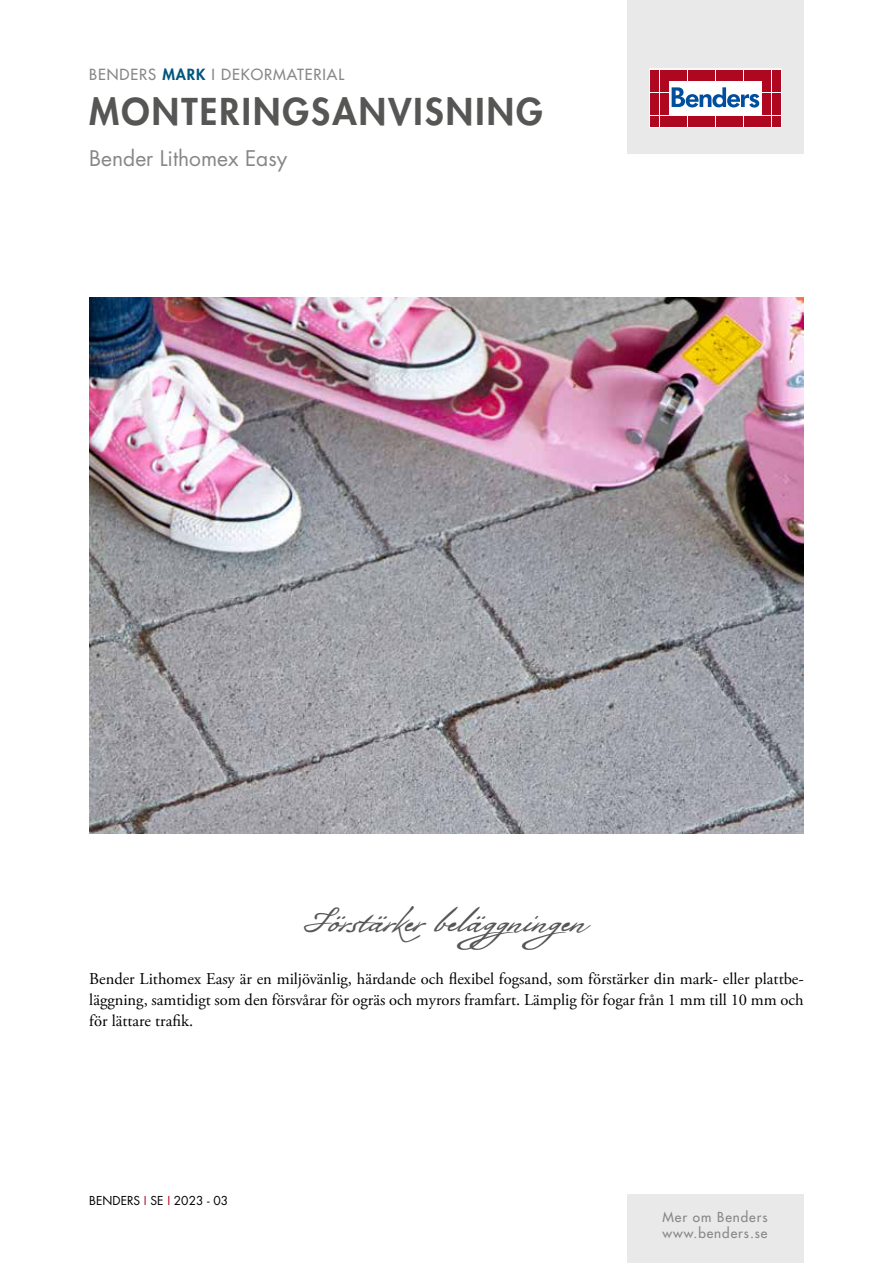
<style>
.page{position:relative;width:893px;height:1263px;background:#fff}
.page>*{position:absolute;margin:0;border:0;box-sizing:border-box;transform-origin:0 0}
.t1{font:800 36px "Futura Std";letter-spacing:.06em;color:#565655}
.t2{font:33px "Bolivar";letter-spacing:.005em;color:#565655}
.t3{font:21px "Futura Std";color:#868786}
.t4{font:16.5px/21px "Adobe Garamond Pro";color:#000;text-align:justify}
.t5{font:500 15px "Futura Std";letter-spacing:.06em;color:#868786}
.t6{font:500 13.5px/16.2px "Futura Std";letter-spacing:.07em;color:#868786}
.t7{font:12px "Futura Std";color:#000}
.s1{font-weight:800;color:#00567b}
.s2{color:#ae071f}
</style>
<div class="page">
<div style="left:627px;top:0;width:177px;height:153px;background:#e9e9e9"></div>
<svg style="left:649px;top:69px;width:132px;height:59px;background:#eac2c8"></svg>
<div style="left:651px;top:70px;width:8px;height:10px;background:#ae071f"></div>
<div style="left:660px;top:70px;width:8px;height:10px;background:#ae071f"></div>
<div style="left:651px;top:81px;width:8px;height:11px;background:#ae071f"></div>
<div style="left:660px;top:81px;width:8px;height:11px;background:#ae071f"></div>
<div style="left:651px;top:93px;width:8px;height:10px;background:#ae071f"></div>
<div style="left:660px;top:93px;width:8px;height:10px;background:#ae071f"></div>
<div style="left:651px;top:104px;width:8px;height:11px;background:#ae071f"></div>
<div style="left:660px;top:104px;width:8px;height:11px;background:#ae071f"></div>
<div style="left:651px;top:116px;width:8px;height:10px;background:#ae071f"></div>
<div style="left:660px;top:116px;width:8px;height:10px;background:#ae071f"></div>
<div style="left:669px;top:70px;width:8px;height:10px;background:#ae071f"></div>
<div style="left:679px;top:70px;width:8px;height:10px;background:#ae071f"></div>
<div style="left:688px;top:70px;width:8px;height:10px;background:#ae071f"></div>
<div style="left:697px;top:70px;width:9px;height:10px;background:#ae071f"></div>
<div style="left:707px;top:70px;width:8px;height:10px;background:#ae071f"></div>
<div style="left:716px;top:70px;width:8px;height:10px;background:#ae071f"></div>
<div style="left:725px;top:70px;width:9px;height:10px;background:#ae071f"></div>
<div style="left:735px;top:70px;width:8px;height:10px;background:#ae071f"></div>
<div style="left:744px;top:70px;width:8px;height:10px;background:#ae071f"></div>
<div style="left:753px;top:70px;width:9px;height:10px;background:#ae071f"></div>
<div style="left:669px;top:116px;width:8px;height:10px;background:#ae071f"></div>
<div style="left:679px;top:116px;width:8px;height:10px;background:#ae071f"></div>
<div style="left:688px;top:116px;width:8px;height:10px;background:#ae071f"></div>
<div style="left:697px;top:116px;width:9px;height:10px;background:#ae071f"></div>
<div style="left:707px;top:116px;width:8px;height:10px;background:#ae071f"></div>
<div style="left:716px;top:116px;width:8px;height:10px;background:#ae071f"></div>
<div style="left:725px;top:116px;width:9px;height:10px;background:#ae071f"></div>
<div style="left:735px;top:116px;width:8px;height:10px;background:#ae071f"></div>
<div style="left:744px;top:116px;width:8px;height:10px;background:#ae071f"></div>
<div style="left:753px;top:116px;width:9px;height:10px;background:#ae071f"></div>
<div style="left:763px;top:70px;width:8px;height:10px;background:#ae071f"></div>
<div style="left:772px;top:70px;width:8px;height:10px;background:#ae071f"></div>
<div style="left:763px;top:81px;width:8px;height:11px;background:#ae071f"></div>
<div style="left:772px;top:81px;width:8px;height:11px;background:#ae071f"></div>
<div style="left:763px;top:93px;width:8px;height:10px;background:#ae071f"></div>
<div style="left:772px;top:93px;width:8px;height:10px;background:#ae071f"></div>
<div style="left:763px;top:104px;width:8px;height:11px;background:#ae071f"></div>
<div style="left:772px;top:104px;width:8px;height:11px;background:#ae071f"></div>
<div style="left:763px;top:116px;width:8px;height:10px;background:#ae071f"></div>
<div style="left:772px;top:116px;width:8px;height:10px;background:#ae071f"></div>
<svg style="left:672px;top:87px;width:87px;height:21px;background:#8fb1d4"></svg>
<div style="left:627px;top:1195px;width:177px;height:68px;background:#e9e9e9"></div>
<img style="left:89px;top:298px;width:715px;height:535px">
<p class="t5" style="left:89px;top:65px;width:256px">BENDERS <span class="s1">MARK</span> I DEKORMATERIAL</p>
<h1 class="t1" style="left:89px;top:89px;width:455px">MONTERINGSANVISNING</h1>
<p class="t3" style="left:89px;top:145px;width:199px">Bender Lithomex Easy</p>
<h2 class="t2" style="left:306px;top:901px;width:291px">Förstärker beläggningen</h2>
<p class="t4" style="left:89px;top:968px;width:716px">Bender Lithomex Easy är en miljövänlig, härdande och flexibel fogsand, som förstärker din mark- eller plattbe&shy;läggning, samtidigt som den försvårar för ogräs och myrors framfart. Lämplig för fogar från 1 mm till 10 mm och för lättare trafik.</p>
<p class="t7" style="left:89px;top:1193px;width:140px">BENDERS <span class="s2">I</span> SE <span class="s2">I</span> 2023 - 03</p>
<p class="t6" style="left:662px;top:1209px;width:107px">Mer om Benders www.benders.se</p>
</div>
